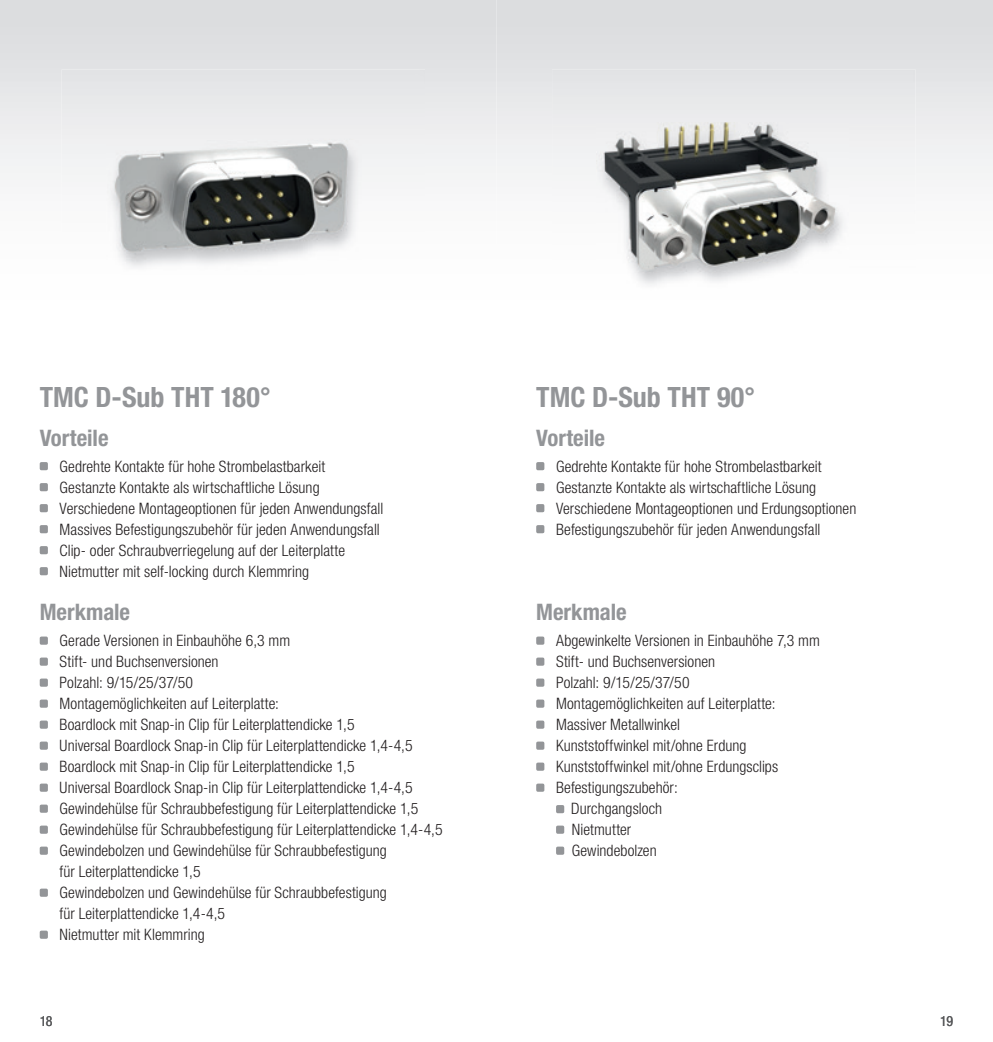
<style>
.page{position:relative;width:993px;height:1042px;background:#fff}
.page>*{position:absolute;margin:0;border:0;box-sizing:border-box;transform-origin:0 0}
.t1{font:700 condensed 28px "Helvetica Neue";color:#939598}
.t2{font:700 condensed 22.75px "Helvetica Neue LT";color:#939598}
.t3{font:300 condensed 15.75px/21px "Helvetica Neue LT";letter-spacing:.005em;color:#231f20}
.t4{font:condensed 14px "Helvetica Neue LT";color:#57585a}
</style>
<div class="page">
<div style="left:62px;top:69px;width:363px;height:114px;background:#eaebec"></div>
<img style="left:106px;top:141px;width:255px;height:130px">
<div style="left:552px;top:69px;width:363px;height:57px;background:#e8e9ea"></div>
<div style="left:552px;top:126px;width:44px;height:119px;background:#f5f5f6"></div>
<div style="left:848px;top:126px;width:67px;height:119px;background:#f5f5f6"></div>
<img style="left:596px;top:122px;width:252px;height:166px">
<div style="left:536px;top:462px;width:8px;height:8px;background:#939598;border-radius:2px"></div>
<div style="left:536px;top:483px;width:8px;height:8px;background:#939598;border-radius:2px"></div>
<div style="left:536px;top:504px;width:8px;height:8px;background:#939598;border-radius:2px"></div>
<div style="left:536px;top:525px;width:8px;height:8px;background:#939598;border-radius:2px"></div>
<div style="left:536px;top:636px;width:8px;height:9px;background:#939598;border-radius:2px"></div>
<div style="left:536px;top:657px;width:8px;height:9px;background:#939598;border-radius:2px"></div>
<div style="left:536px;top:678px;width:8px;height:9px;background:#939598;border-radius:2px"></div>
<div style="left:536px;top:699px;width:8px;height:9px;background:#939598;border-radius:2px"></div>
<div style="left:536px;top:720px;width:8px;height:9px;background:#939598;border-radius:2px"></div>
<div style="left:536px;top:741px;width:8px;height:9px;background:#939598;border-radius:2px"></div>
<div style="left:536px;top:762px;width:8px;height:9px;background:#939598;border-radius:2px"></div>
<div style="left:536px;top:783px;width:8px;height:9px;background:#939598;border-radius:2px"></div>
<div style="left:556px;top:825px;width:8px;height:9px;background:#939598;border-radius:2px"></div>
<div style="left:556px;top:846px;width:8px;height:9px;background:#939598;border-radius:2px"></div>
<div style="left:40px;top:462px;width:8px;height:8px;background:#939598;border-radius:2px"></div>
<div style="left:40px;top:483px;width:8px;height:8px;background:#939598;border-radius:2px"></div>
<div style="left:40px;top:504px;width:8px;height:8px;background:#939598;border-radius:2px"></div>
<div style="left:40px;top:525px;width:8px;height:8px;background:#939598;border-radius:2px"></div>
<div style="left:40px;top:546px;width:8px;height:8px;background:#939598;border-radius:2px"></div>
<div style="left:40px;top:567px;width:8px;height:8px;background:#939598;border-radius:2px"></div>
<div style="left:40px;top:636px;width:8px;height:9px;background:#939598;border-radius:2px"></div>
<div style="left:40px;top:657px;width:8px;height:9px;background:#939598;border-radius:2px"></div>
<div style="left:40px;top:678px;width:8px;height:9px;background:#939598;border-radius:2px"></div>
<div style="left:40px;top:699px;width:8px;height:9px;background:#939598;border-radius:2px"></div>
<div style="left:40px;top:720px;width:8px;height:9px;background:#939598;border-radius:2px"></div>
<div style="left:40px;top:741px;width:8px;height:9px;background:#939598;border-radius:2px"></div>
<div style="left:40px;top:762px;width:8px;height:9px;background:#939598;border-radius:2px"></div>
<div style="left:40px;top:783px;width:8px;height:9px;background:#939598;border-radius:2px"></div>
<div style="left:40px;top:804px;width:8px;height:9px;background:#939598;border-radius:2px"></div>
<div style="left:40px;top:825px;width:8px;height:9px;background:#939598;border-radius:2px"></div>
<div style="left:40px;top:846px;width:8px;height:9px;background:#939598;border-radius:2px"></div>
<div style="left:40px;top:888px;width:8px;height:9px;background:#939598;border-radius:2px"></div>
<div style="left:40px;top:930px;width:8px;height:9px;background:#939598;border-radius:2px"></div>
<div style="left:556px;top:805px;width:8px;height:8px;background:#939598;border-radius:2px"></div>
<h1 class="t1" style="left:40px;top:380px;width:233px">TMC D-Sub THT 180°</h1>
<h2 class="t2" style="left:40px;top:424px;width:70px">Vorteile</h2>
<p class="t3" style="left:60px;top:455px;width:325px">Gedrehte Kontakte für hohe Strombelastbarkeit Gestanzte Kontakte als wirtschaftliche Lösung Verschiedene Montageoptionen für jeden Anwendungsfall Massives Befestigungszubehör für jeden Anwendungsfall Clip- oder Schraubverriegelung auf der Leiterplatte Nietmutter mit self-locking durch Klemmring</p>
<h2 class="t2" style="left:40px;top:598px;width:92px">Merkmale</h2>
<p class="t3" style="left:60px;top:630px;width:384px">Gerade Versionen in Einbauhöhe 6,3 mm<br>Stift- und Buchsenversionen<br>Polzahl: 9/15/25/37/50<br>Montagemöglichkeiten auf Leiterplatte:<br>Boardlock mit Snap-in Clip für Leiterplattendicke 1,5<br>Universal Boardlock Snap-in Clip für Leiterplattendicke 1,4-4,5<br>Boardlock mit Snap-in Clip für Leiterplattendicke 1,5<br>Universal Boardlock Snap-in Clip für Leiterplattendicke 1,4-4,5<br>Gewindehülse für Schraubbefestigung für Leiterplattendicke 1,5<br>Gewindehülse für Schraubbefestigung für Leiterplattendicke 1,4-4,5<br>Gewindebolzen und Gewindehülse für Schraubbefestigung<br>für Leiterplattendicke 1,5<br>Gewindebolzen und Gewindehülse für Schraubbefestigung<br>für Leiterplattendicke 1,4-4,5<br>Nietmutter mit Klemmring</p>
<h1 class="t1" style="left:536px;top:380px;width:221px">TMC D-Sub THT 90°</h1>
<h2 class="t2" style="left:536px;top:424px;width:70px">Vorteile</h2>
<p class="t3" style="left:556px;top:455px;width:301px">Gedrehte Kontakte für hohe Strombelastbarkeit Gestanzte Kontakte als wirtschaftliche Lösung Verschiedene Montageoptionen und Erdungsoptionen Befestigungszubehör für jeden Anwendungsfall</p>
<h2 class="t2" style="left:536px;top:598px;width:92px">Merkmale</h2>
<p class="t3" style="left:556px;top:630px;width:265px">Abgewinkelte Versionen in Einbauhöhe 7,3 mm</p>
<p class="t3" style="left:556px;top:651px;width:160px">Stift- und Buchsenversionen</p>
<p class="t3" style="left:556px;top:672px;width:135px">Polzahl: 9/15/25/37/50</p>
<p class="t3" style="left:556px;top:693px;width:221px">Montagemöglichkeiten auf Leiterplatte:</p>
<p class="t3" style="left:556px;top:714px;width:125px">Massiver Metallwinkel</p>
<p class="t3" style="left:556px;top:735px;width:192px">Kunststoffwinkel mit/ohne Erdung</p>
<p class="t3" style="left:556px;top:756px;width:223px">Kunststoffwinkel mit/ohne Erdungsclips</p>
<p class="t3" style="left:556px;top:777px;width:123px">Befestigungszubehör:</p>
<p class="t3" style="left:571px;top:798px;width:92px">Durchgangsloch</p>
<p class="t3" style="left:571px;top:819px;width:61px">Nietmutter</p>
<p class="t3" style="left:571px;top:840px;width:86px">Gewindebolzen</p>
<p class="t4" style="left:40px;top:1012px;width:14px">18</p>
<p class="t4" style="left:939px;top:1012px;width:14px">19</p>
</div>
